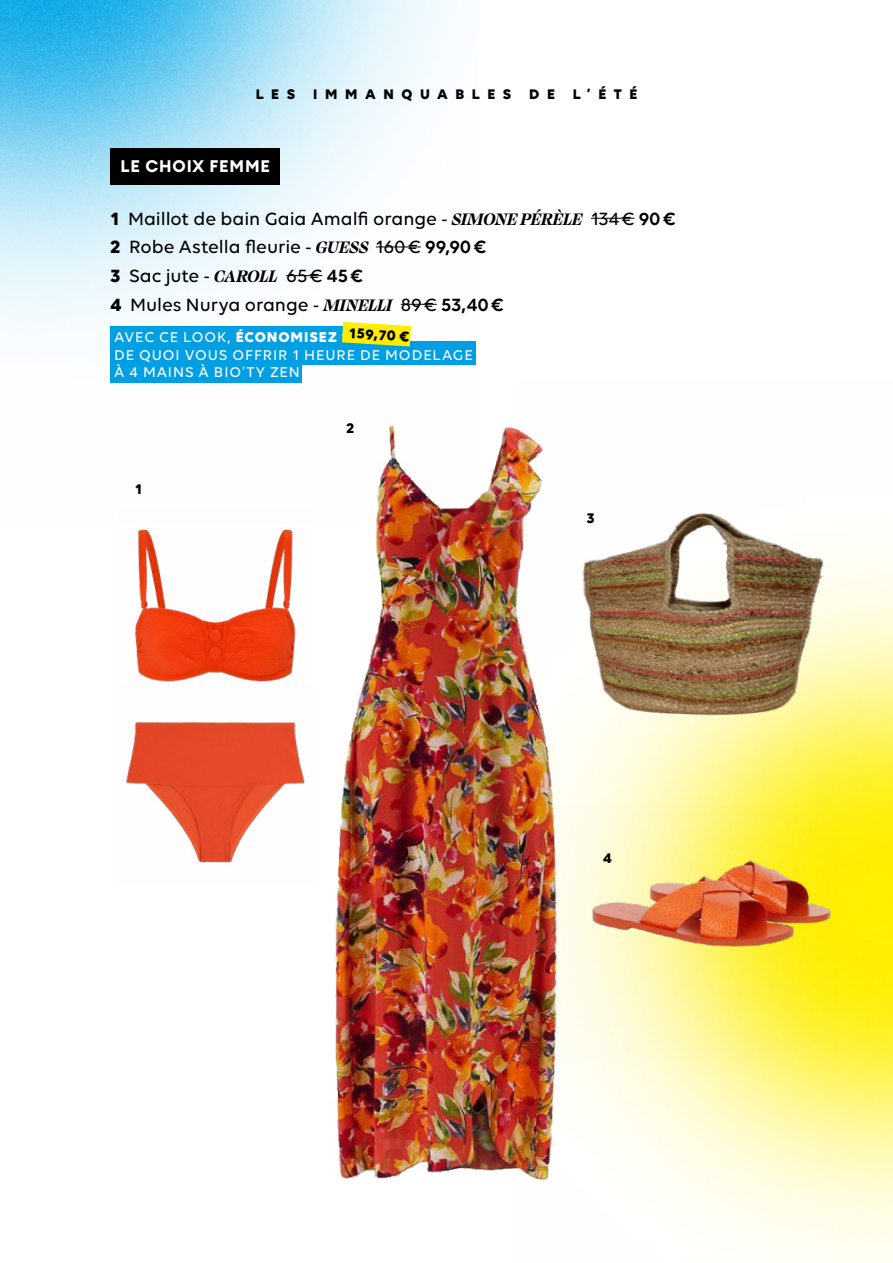
<style>
.page{position:relative;width:893px;height:1263px;background:#fff}
.page>*{position:absolute;margin:0;border:0;box-sizing:border-box;transform-origin:0 0}
.t1{font:500 19.05px/28.7px "Volte";letter-spacing:-.005em;color:#000}
.t2{font:700 16.65px "Euclid Circular A";letter-spacing:.05em;color:#fff}
.t3{font:500 15.3px/17.2px "Volte";letter-spacing:.06em;color:#fff}
.t4{font:700 15.3px "Volte";color:#000}
.t5{font:700 15px "Volte";letter-spacing:.51em;color:#010202}
.t6{font:700 15px "Volte";color:#000}
.s1{font-weight:700}
.s2{font-family:"Swear Display";font-weight:700;font-style:italic}
.s3{font-weight:600}
</style>
<div class="page">
<img style="left:587px;top:558px;width:306px;height:701px">
<img style="left:0;top:0;width:476px;height:383px">
<img style="left:587px;top:513px;width:252px;height:219px">
<img style="left:333px;top:425px;width:254px;height:756px">
<img style="left:556px;top:805px;width:282px;height:257px">
<hr style="left:591px;top:218px;width:43px;height:1px;background:#000">
<hr style="left:376px;top:246px;width:45px;height:1px;background:#000">
<hr style="left:286px;top:275px;width:36px;height:1px;background:#000">
<hr style="left:401px;top:304px;width:36px;height:1px;background:#000">
<div style="left:111px;top:326px;width:298px;height:23px;background:#009ee3"></div>
<div style="left:111px;top:342px;width:365px;height:23px;background:#009ee3"></div>
<div style="left:111px;top:359px;width:191px;height:23px;background:#009ee3"></div>
<svg style="left:342px;top:322px;width:69px;height:24px;background:#ebe827"></svg>
<div style="left:111px;top:149px;width:169px;height:36px;background:#000"></div>
<img style="left:126px;top:721px;width:179px;height:142px">
<img style="left:135px;top:527px;width:161px;height:155px">
<p class="t5" style="left:256px;top:86px;width:383px">LES IMMANQUABLES DE L’ÉTÉ</p>
<p class="t2" style="left:121px;top:156px;width:151px">LE CHOIX FEMME</p>
<p class="t1" style="left:111px;top:204px;width:567px"><span class="s1">1</span> Maillot de bain Gaia Amalfi orange - <span class="s2">SIMONE PÉRÈLE</span> 134€ <span class="s3">90€ </span><span class="s1">2</span> Robe Astella fleurie - <span class="s2">GUESS</span> 160€ <span class="s3">99,90€<br></span><span class="s1">3</span> Sac jute - <span class="s2">CAROLL</span> 65€ <span class="s3">45€<br></span><span class="s1">4</span> Mules Nurya orange - <span class="s2">MINELLI</span> 89€ <span class="s3">53,40€</span></p>
<p class="t3" style="left:114px;top:328px;width:360px">AVEC CE LOOK, <span class="s1">ÉCONOMISEZ 174,10€<br></span>DE QUOI VOUS OFFRIR 1 HEURE DE MODELAGE<br>À 4 MAINS À BIO’TY ZEN</p>
<p class="t4" style="left:350px;top:324px;width:62px;rotate:3deg">159,70 €</p>
<p class="t6" style="left:135px;top:480px;width:8px">1</p>
<p class="t6" style="left:347px;top:419px;width:9px">2</p>
<p class="t6" style="left:587px;top:509px;width:9px">3</p>
<p class="t6" style="left:603px;top:848px;width:10px">4</p>
</div>
